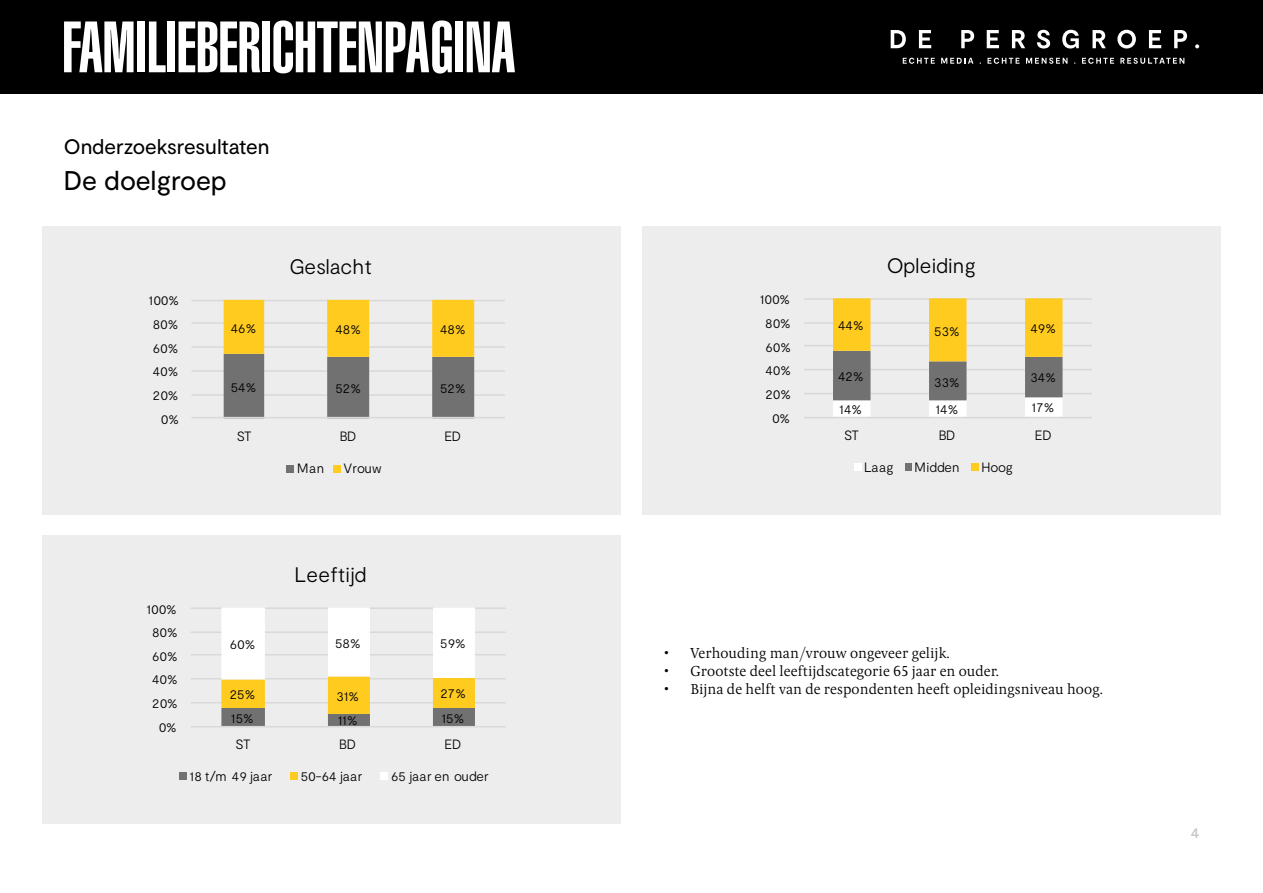
<style>
.page{position:relative;width:1263px;height:893px;background:#fff}
.page>*{position:absolute;margin:0;border:0;box-sizing:border-box;transform-origin:0 0}
.t1{font:900 extra-condensed 70.5px "Swiss 911 BT";color:#fff}
.t2{font:27px "Moderat";letter-spacing:-.005em;color:#000}
.t3{font:300 21px "Moderat";color:#000}
.t4{font:21px "Moderat";letter-spacing:-.005em;color:#000}
.t5{font:300 15px "Pona";color:#000}
.t6{font:500 15px "Moderat";color:#c6c6c6}
.t7{font:300 13.5px "Moderat";letter-spacing:.005em;color:#000}
</style>
<div class="page">
<div style="left:43px;top:226px;width:578px;height:288px;background:#ededed"></div>
<div style="left:642px;top:226px;width:578px;height:288px;background:#ededed"></div>
<div style="left:43px;top:535px;width:578px;height:288px;background:#ededed"></div>
<hr style="left:191px;top:394px;width:314px;height:2px;background:#d9d9d9">
<hr style="left:191px;top:370px;width:314px;height:2px;background:#d9d9d9">
<hr style="left:191px;top:346px;width:314px;height:2px;background:#d9d9d9">
<hr style="left:191px;top:322px;width:314px;height:2px;background:#d9d9d9">
<hr style="left:191px;top:300px;width:314px;height:1px;background:#d9d9d9">
<svg style="left:224px;top:300px;width:250px;height:117px"></svg>
<hr style="left:191px;top:417px;width:314px;height:1px;background:#d9d9d9">
<div style="left:287px;top:465px;width:7px;height:7px;background:#717171"></div>
<div style="left:333px;top:465px;width:8px;height:7px;background:#ffcb1f"></div>
<hr style="left:191px;top:702px;width:315px;height:1px;background:#d9d9d9">
<hr style="left:191px;top:678px;width:315px;height:1px;background:#d9d9d9">
<hr style="left:191px;top:654px;width:315px;height:1px;background:#d9d9d9">
<hr style="left:191px;top:631px;width:315px;height:2px;background:#d9d9d9">
<hr style="left:191px;top:607px;width:315px;height:2px;background:#d9d9d9">
<svg style="left:221px;top:607px;width:254px;height:119px"></svg>
<hr style="left:191px;top:726px;width:315px;height:1px;background:#d9d9d9">
<div style="left:179px;top:772px;width:8px;height:8px;background:#717171"></div>
<div style="left:290px;top:772px;width:8px;height:8px;background:#ffcb1f"></div>
<div style="left:380px;top:772px;width:8px;height:8px;background:#fff"></div>
<hr style="left:804px;top:393px;width:288px;height:1px;background:#d9d9d9">
<hr style="left:804px;top:369px;width:288px;height:1px;background:#d9d9d9">
<hr style="left:804px;top:345px;width:288px;height:1px;background:#d9d9d9">
<hr style="left:804px;top:322px;width:288px;height:2px;background:#d9d9d9">
<hr style="left:804px;top:298px;width:288px;height:2px;background:#d9d9d9">
<svg style="left:833px;top:298px;width:229px;height:118px"></svg>
<hr style="left:804px;top:417px;width:288px;height:1px;background:#d9d9d9">
<div style="left:854px;top:463px;width:7px;height:8px;background:#fff"></div>
<div style="left:905px;top:463px;width:6px;height:8px;background:#717171"></div>
<div style="left:971px;top:463px;width:7px;height:8px;background:#ffcb1f"></div>
<div style="left:0;top:0;width:1263px;height:94px;background:#000"></div>
<svg style="left:903px;top:58px;width:32px;height:6px"></svg>
<svg style="left:941px;top:58px;width:32px;height:6px"></svg>
<svg style="left:987px;top:58px;width:32px;height:6px"></svg>
<svg style="left:1026px;top:58px;width:41px;height:6px"></svg>
<svg style="left:1082px;top:58px;width:32px;height:6px"></svg>
<svg style="left:1120px;top:58px;width:64px;height:6px"></svg>
<svg style="left:891px;top:30px;width:15px;height:18px"></svg>
<svg style="left:919px;top:30px;width:12px;height:18px"></svg>
<svg style="left:961px;top:30px;width:13px;height:18px"></svg>
<svg style="left:987px;top:30px;width:12px;height:18px"></svg>
<svg style="left:1012px;top:30px;width:13px;height:18px"></svg>
<svg style="left:1037px;top:30px;width:13px;height:19px"></svg>
<svg style="left:1062px;top:30px;width:17px;height:19px"></svg>
<svg style="left:1092px;top:30px;width:14px;height:18px"></svg>
<svg style="left:1117px;top:30px;width:19px;height:19px"></svg>
<svg style="left:1149px;top:30px;width:12px;height:18px"></svg>
<svg style="left:1174px;top:30px;width:13px;height:18px"></svg>
<svg style="left:1195px;top:44px;width:4px;height:4px"></svg>
<h1 class="t1" style="left:62px;top:9px;width:454px">FAMILIEBERICHTENPAGINA</h1>
<h3 class="t4" style="left:64px;top:134px;width:207px">Onderzoeksresultaten</h3>
<h2 class="t2" style="left:64px;top:164px;width:164px">De doelgroep</h2>
<p class="t7" style="left:149px;top:292px;width:32px">100%</p>
<h3 class="t3" style="left:289px;top:254px;width:84px">Geslacht</h3>
<p class="t7" style="left:153px;top:316px;width:27px">80%</p>
<p class="t7" style="left:153px;top:340px;width:27px">60%</p>
<p class="t7" style="left:153px;top:363px;width:27px">40%</p>
<p class="t7" style="left:153px;top:387px;width:27px">20%</p>
<p class="t7" style="left:161px;top:411px;width:20px">0%</p>
<p class="t7" style="left:231px;top:320px;width:27px">46%</p>
<p class="t7" style="left:335px;top:321px;width:27px">48%</p>
<p class="t7" style="left:440px;top:321px;width:27px">48%</p>
<p class="t7" style="left:231px;top:379px;width:27px">54%</p>
<p class="t7" style="left:335px;top:380px;width:27px">52%</p>
<p class="t7" style="left:440px;top:380px;width:27px">52%</p>
<p class="t7" style="left:237px;top:428px;width:17px">ST</p>
<p class="t7" style="left:340px;top:428px;width:18px">BD</p>
<p class="t7" style="left:444px;top:428px;width:18px">ED</p>
<p class="t7" style="left:297px;top:460px;width:28px">Man</p>
<p class="t7" style="left:344px;top:460px;width:40px">Vrouw</p>
<p class="t7" style="left:147px;top:600px;width:32px">100%</p>
<p class="t7" style="left:152px;top:624px;width:27px">80%</p>
<p class="t7" style="left:152px;top:648px;width:27px">60%</p>
<p class="t7" style="left:152px;top:671px;width:27px">40%</p>
<p class="t7" style="left:152px;top:695px;width:27px">20%</p>
<p class="t7" style="left:159px;top:719px;width:20px">0%</p>
<h3 class="t3" style="left:294px;top:562px;width:74px">Leeftijd</h3>
<p class="t7" style="left:230px;top:636px;width:27px">60%</p>
<p class="t7" style="left:335px;top:635px;width:27px">58%</p>
<p class="t7" style="left:440px;top:635px;width:27px">59%</p>
<p class="t7" style="left:230px;top:686px;width:27px">25%</p>
<p class="t7" style="left:337px;top:688px;width:24px">31%</p>
<p class="t7" style="left:440px;top:685px;width:27px">27%</p>
<p class="t7" style="left:231px;top:710px;width:24px">15%</p>
<p class="t7" style="left:338px;top:712px;width:21px">11%</p>
<p class="t7" style="left:442px;top:710px;width:24px">15%</p>
<p class="t7" style="left:235px;top:736px;width:17px">ST</p>
<p class="t7" style="left:339px;top:736px;width:18px">BD</p>
<p class="t7" style="left:445px;top:736px;width:18px">ED</p>
<p class="t7" style="left:190px;top:768px;width:84px">18 t/m 49 jaar</p>
<p class="t7" style="left:301px;top:768px;width:63px">50-64 jaar</p>
<p class="t7" style="left:391px;top:768px;width:99px">65 jaar en ouder</p>
<p class="t7" style="left:760px;top:291px;width:32px">100%</p>
<p class="t7" style="left:765px;top:315px;width:27px">80%</p>
<p class="t7" style="left:765px;top:339px;width:27px">60%</p>
<p class="t7" style="left:765px;top:362px;width:27px">40%</p>
<p class="t7" style="left:765px;top:386px;width:27px">20%</p>
<p class="t7" style="left:772px;top:409px;width:20px">0%</p>
<p class="t7" style="left:838px;top:317px;width:27px">44%</p>
<p class="t7" style="left:838px;top:368px;width:27px">42%</p>
<h3 class="t3" style="left:887px;top:253px;width:91px">Opleiding</h3>
<p class="t7" style="left:934px;top:323px;width:27px">53%</p>
<p class="t7" style="left:1030px;top:320px;width:27px">49%</p>
<p class="t7" style="left:934px;top:374px;width:27px">33%</p>
<p class="t7" style="left:1030px;top:369px;width:27px">34%</p>
<p class="t7" style="left:839px;top:401px;width:24px">14%</p>
<p class="t7" style="left:936px;top:401px;width:24px">14%</p>
<p class="t7" style="left:1032px;top:399px;width:24px">17%</p>
<p class="t7" style="left:844px;top:427px;width:17px">ST</p>
<p class="t7" style="left:939px;top:427px;width:18px">BD</p>
<p class="t7" style="left:1035px;top:427px;width:18px">ED</p>
<p class="t7" style="left:864px;top:459px;width:31px">Laag</p>
<p class="t7" style="left:914px;top:459px;width:46px">Midden</p>
<p class="t7" style="left:982px;top:459px;width:33px">Hoog</p>
<p class="t5" style="left:663px;top:643px;width:288px">• Verhouding man/vrouw ongeveer gelijk.</p>
<p class="t5" style="left:663px;top:661px;width:337px">• Grootste deel leeftijdscategorie 65 jaar en ouder.</p>
<p class="t5" style="left:663px;top:679px;width:441px">• Bijna de helft van de respondenten heeft opleidingsniveau hoog.</p>
<p class="t6" style="left:1191px;top:824px;width:10px">4</p>
</div>
